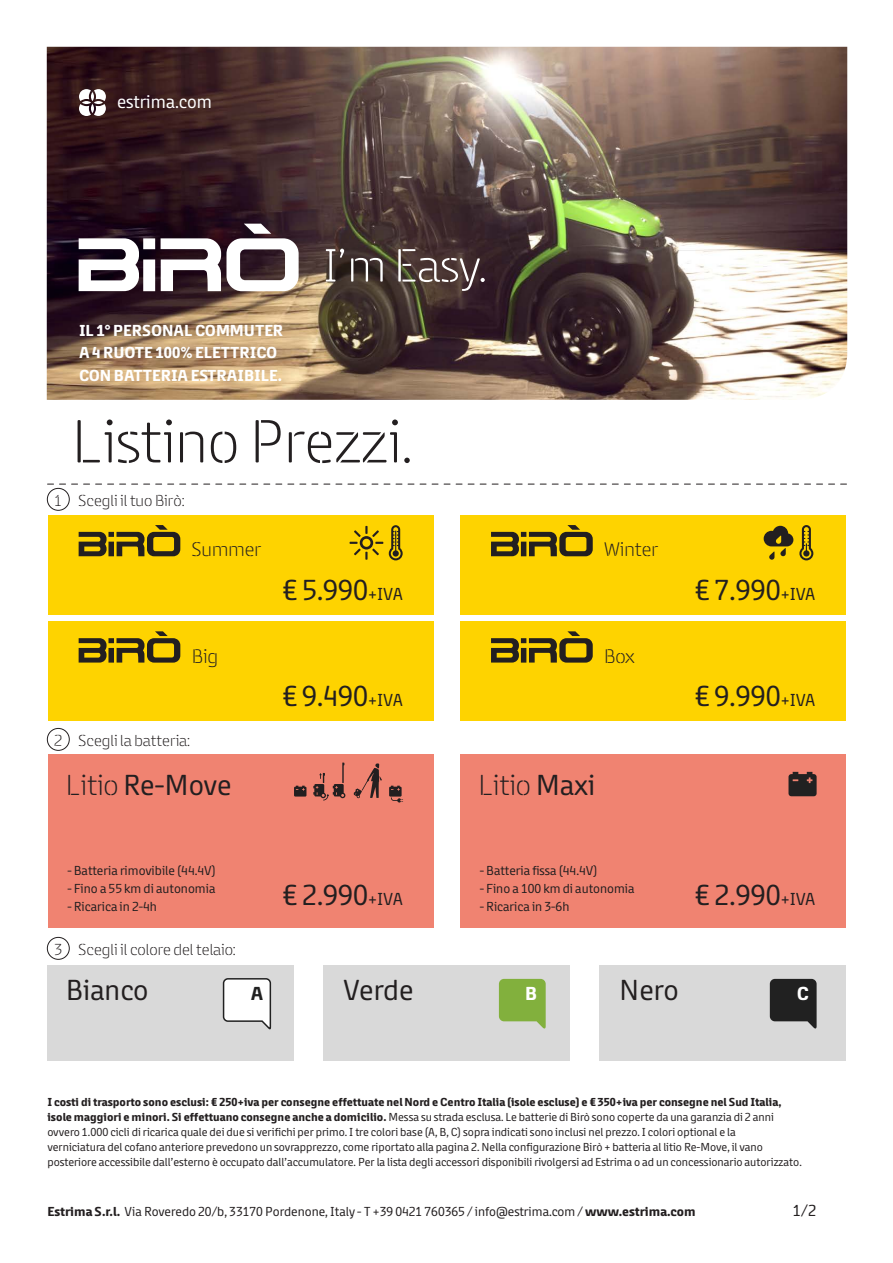
<style>
.page{position:relative;width:893px;height:1263px;background:#fff}
.page>*{position:absolute;margin:0;border:0;box-sizing:border-box;transform-origin:0 0}
.t1{font:300 63px "Metro Stencil";color:#231f20}
.t2{font:30px "Metro";color:#231f20}
.t3{font:300 30px "Metro Stencil";color:#231f20}
.t4{font:300 20.4px "Metro Stencil";color:#231f20}
.t5{font:700 19.5px "Metro";color:#fff}
.t6{font:700 19.5px "Metro";color:#212121}
.t7{font:19.05px "Metro";color:#fff}
.t8{font:700 16.5px/22.5px "Metro";color:#fff}
.t9{font:300 16.5px "Metro Stencil";color:#231f20}
.t10{font:16.5px "Metro";color:#231f20}
.t11{font:13.5px "Metro";color:#231f20}
.t12{font:12px/15px "Metro";color:#231f20}
.s1{font-size:18px}
.s2{font-family:"Metro Stencil";font-weight:300}
.s3{font-family:"Metro";font-weight:400}
.s4{font-weight:700}
</style>
<div class="page">
<img style="left:47px;top:47px;width:800px;height:353px">
<svg style="left:79px;top:238px;width:76px;height:53px"></svg>
<svg style="left:161px;top:224px;width:138px;height:67px"></svg>
<svg style="left:326px;top:249px;width:18px;height:33px"></svg>
<svg style="left:351px;top:258px;width:32px;height:24px"></svg>
<svg style="left:398px;top:249px;width:87px;height:42px;background:#645451"></svg>
<svg style="left:79px;top:89px;width:27px;height:27px"></svg>
<svg style="left:48px;top:484px;width:798px;height:1px"></svg>
<div style="left:47px;top:488px;width:22px;height:22px;border:1px solid #231f20;border-radius:50%"></div>
<div style="left:47px;top:728px;width:22px;height:22px;border:1px solid #231f20;border-radius:50%"></div>
<div style="left:47px;top:937px;width:22px;height:22px;border:1px solid #231f20;border-radius:50%"></div>
<div style="left:48px;top:514px;width:386px;height:100px;background:#fed300"></div>
<div style="left:48px;top:755px;width:386px;height:173px;background:#f08371"></div>
<div style="left:460px;top:755px;width:386px;height:173px;background:#f08371"></div>
<div style="left:48px;top:621px;width:386px;height:100px;background:#fed300"></div>
<div style="left:460px;top:514px;width:386px;height:100px;background:#fed300"></div>
<div style="left:460px;top:621px;width:386px;height:100px;background:#fed300"></div>
<svg style="left:79px;top:525px;width:101px;height:31px"></svg>
<svg style="left:79px;top:631px;width:101px;height:32px"></svg>
<svg style="left:491px;top:525px;width:102px;height:31px"></svg>
<svg style="left:491px;top:631px;width:102px;height:32px"></svg>
<svg style="left:389px;top:525px;width:14px;height:35px"></svg>
<div style="left:393px;top:550px;width:6px;height:7px;background:#231f20;border-radius:3px"></div>
<svg style="left:350px;top:526px;width:33px;height:34px"></svg>
<svg style="left:799px;top:525px;width:14px;height:35px"></svg>
<svg style="left:764px;top:526px;width:29px;height:34px"></svg>
<svg style="left:294px;top:786px;width:12px;height:10px"></svg>
<svg style="left:313px;top:762px;width:32px;height:38px"></svg>
<svg style="left:354px;top:763px;width:28px;height:35px"></svg>
<svg style="left:389px;top:786px;width:14px;height:16px"></svg>
<svg style="left:788px;top:772px;width:29px;height:24px"></svg>
<div style="left:47px;top:965px;width:247px;height:96px;background:#d9d9d9"></div>
<svg style="left:222px;top:978px;width:50px;height:52px;background:#e0e0e0"></svg>
<div style="left:600px;top:965px;width:246px;height:96px;background:#d9d9d9"></div>
<div style="left:323px;top:965px;width:247px;height:96px;background:#d9d9d9"></div>
<svg style="left:499px;top:979px;width:47px;height:50px;background:#8eb654"></svg>
<svg style="left:770px;top:979px;width:47px;height:50px;background:#3c3c3c"></svg>
<h3 class="t7" style="left:117px;top:90px;width:96px">estrima.com</h3>
<h3 class="t9" style="left:54px;top:490px;width:10px">1</h3>
<h3 class="t8" style="left:79px;top:319px;width:206px">IL 1° PERSONAL COMMUTER<br>A 4 RUOTE 100% ELETTRICO<br>CON BATTERIA ESTRAIBILE.</h3>
<h1 class="t1" style="left:72px;top:405px;width:342px">Listino Prezzi.</h1>
<h3 class="t9" style="left:79px;top:490px;width:108px">Scegli il tuo Birò:</h3>
<h3 class="t4" style="left:192px;top:538px;width:71px">Summer</h3>
<h2 class="t2" style="left:282px;top:573px;width:122px">€ 5.990<span class="s1">+IVA</span></h2>
<h3 class="t4" style="left:604px;top:538px;width:56px">Winter</h3>
<h3 class="t4" style="left:192px;top:644px;width:28px">Big</h3>
<h3 class="t9" style="left:54px;top:730px;width:10px">2</h3>
<h3 class="t9" style="left:79px;top:730px;width:113px">Scegli la batteria:</h3>
<h2 class="t2" style="left:282px;top:679px;width:122px">€ 9.490<span class="s1">+IVA</span></h2>
<h2 class="t2" style="left:66px;top:768px;width:167px"><span class="s2">Litio</span> Re-Move</h2>
<h2 class="t3" style="left:478px;top:768px;width:119px">Litio <span class="s3">Maxi</span></h2>
<h3 class="t4" style="left:604px;top:644px;width:32px">Box</h3>
<h2 class="t2" style="left:695px;top:573px;width:122px">€ 7.990<span class="s1">+IVA</span></h2>
<h2 class="t2" style="left:695px;top:679px;width:122px">€ 9.990<span class="s1">+IVA</span></h2>
<p class="t11" style="left:67px;top:862px;width:150px">- Batteria rimovibile (44.4V)</p>
<p class="t11" style="left:67px;top:880px;width:150px">- Fino a 55 km di autonomia</p>
<p class="t11" style="left:67px;top:898px;width:91px">- Ricarica in 2-4h</p>
<h3 class="t9" style="left:54px;top:939px;width:10px">3</h3>
<h3 class="t9" style="left:79px;top:939px;width:159px">Scegli il colore del telaio:</h3>
<p class="t11" style="left:480px;top:862px;width:119px">- Batteria fissa (44.4V)</p>
<p class="t11" style="left:480px;top:880px;width:156px">- Fino a 100 km di autonomia</p>
<p class="t11" style="left:480px;top:898px;width:91px">- Ricarica in 3-6h</p>
<h2 class="t2" style="left:282px;top:877px;width:122px">€ 2.990<span class="s1">+IVA</span></h2>
<h2 class="t2" style="left:695px;top:877px;width:122px">€ 2.990<span class="s1">+IVA</span></h2>
<h2 class="t2" style="left:66px;top:972px;width:84px">Bianco</h2>
<h3 class="t6" style="left:251px;top:981px;width:14px">A</h3>
<h2 class="t2" style="left:343px;top:972px;width:72px">Verde</h2>
<h3 class="t5" style="left:525px;top:982px;width:13px">B</h3>
<h2 class="t2" style="left:619px;top:972px;width:61px">Nero</h2>
<h3 class="t5" style="left:797px;top:982px;width:14px">C</h3>
<p class="t12" style="left:47px;top:1094px;width:756px"><span class="s4">I costi di trasporto sono esclusi: € 250+iva per consegne effettuate nel Nord e Centro Italia (isole escluse) e € 350+iva per consegne nel Sud Italia, isole maggiori e minori. Si effettuano consegne anche a domicilio.</span> Messa su strada esclusa. Le batterie di Birò sono coperte da una garanzia di 2 anni ovvero 1.000 cicli di ricarica quale dei due si verifichi per primo. I tre colori base (A, B, C) sopra indicati sono inclusi nel prezzo. I colori optional e la<br>verniciatura del cofano anteriore prevedono un sovrapprezzo, come riportato alla pagina 2. Nella configurazione Birò + batteria al litio Re-Move, il vano posteriore accessibile dall’esterno è occupato dall’accumulatore. Per la lista degli accessori disponibili rivolgersi ad Estrima o ad un concessionario autorizzato.</p>
<p class="t11" style="left:47px;top:1204px;width:650px"><span class="s4">Estrima S.r.l.</span> Via Roveredo 20/b, 33170 Pordenone, Italy - T +39 0421 760365 / info@estrima.com / <span class="s4">www.estrima.com</span></p>
<h3 class="t10" style="left:793px;top:1201px;width:25px">1/2</h3>
</div>
